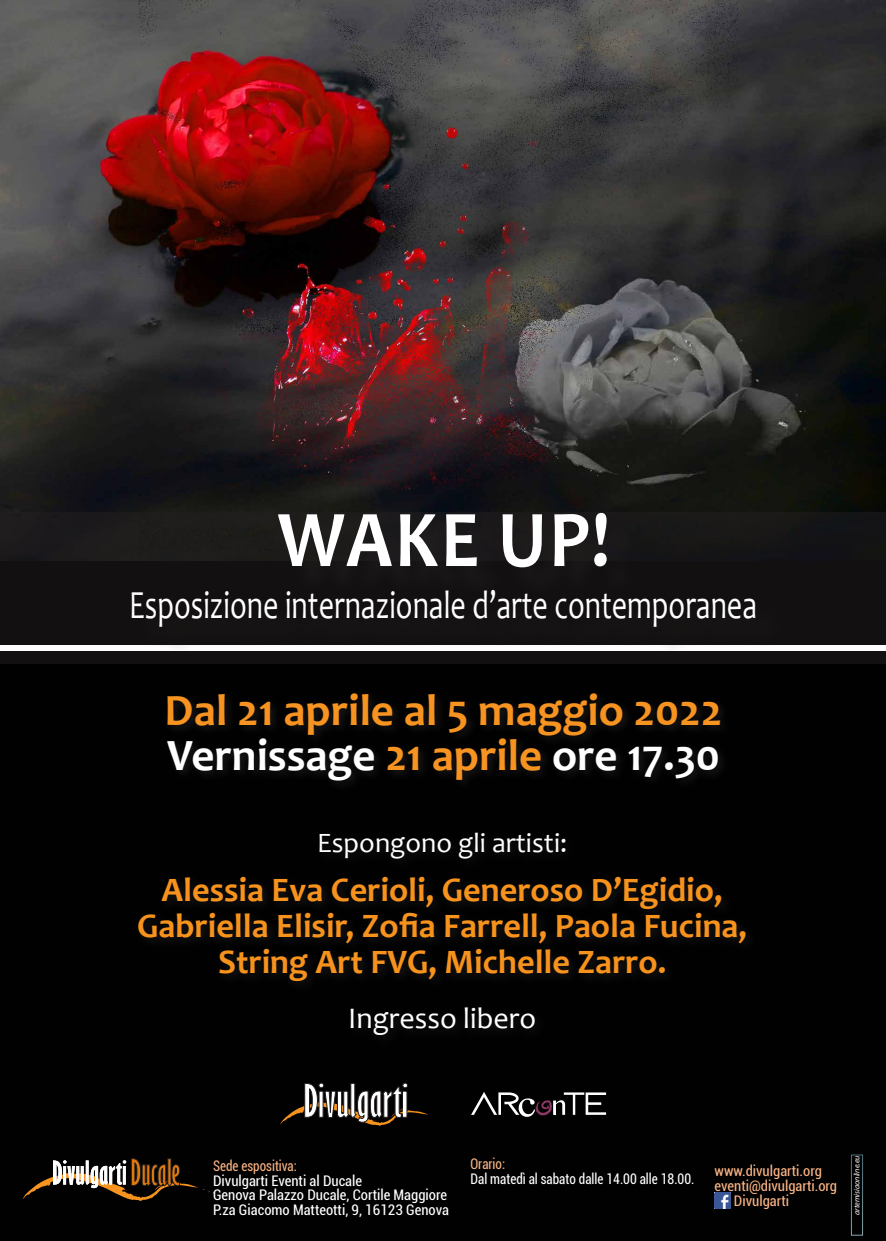
<style>
.page{position:relative;width:886px;height:1241px;background:#fff}
.page>*{position:absolute;margin:0;border:0;box-sizing:border-box;transform-origin:0 0}
.t1{font:700 81.25px "Candara";letter-spacing:.04em;color:#fff;scale:.9 1}
.t2{font:700 45px/45px "Candara";color:#f79320}
.t3{font:40px "Candara";color:#fff;scale:.75 1}
.t4{font:700 34.38px/36.2px "Candara";color:#f7931d;text-align:center}
.t5{font:30px "Candara";color:#fff}
.t6{font:28.12px "Candara";color:#fff}
.t7{font:condensed 14.62px/14.6px "Roboto";color:#fff}
.t8{font:condensed 14.62px "Roboto";color:#fab484}
.t9{font:condensed 14.62px "Roboto";color:#fff;scale:.9 1}
.t10{font:condensed 14.62px "Roboto";color:#fab484;scale:.9 1}
.t11{font:italic 11.25px "Myriad Arabic";color:#fff}
.s1{color:#fff}
</style>
<div class="page">
<div style="left:0;top:0;width:886px;height:1240px;background:#010101"></div>
<svg style="left:22px;top:1158px;width:193px;height:42px"></svg>
<img style="left:714px;top:1192px;width:16px;height:16px">
<img style="left:0;top:0;width:886px;height:512px">
<div style="left:0;top:512px;width:886px;height:152px;background:linear-gradient(to right,#181616,#141313)"></div>
<div style="left:0;top:645px;width:886px;height:5px;background:#fff"></div>
<div style="left:164px;top:689px;width:567px;height:103px;background:#050404"></div>
<div style="left:283px;top:517px;width:355px;height:81px;background:#191718"></div>
<div style="left:136px;top:594px;width:650px;height:62px;background:#231f20;opacity:.75"></div>
<svg style="left:280px;top:1082px;width:148px;height:43px"></svg>
<svg style="left:471px;top:1092px;width:135px;height:24px"></svg>
<h1 class="t1" style="left:278px;top:488px;width:370px">WAKE UP!</h1>
<p class="t3" style="left:129px;top:579px;width:839px">Esposizione internazionale d’arte contemporanea</p>
<h2 class="t2" style="left:165px;top:687px;width:559px">Dal 21 aprile al 5 maggio 2022<br><span class="s1">Vernissage</span> 21 aprile <span class="s1">ore 17.30</span></h2>
<p class="t6" style="left:317px;top:825px;width:251px">Espongono gli artisti:</p>
<p class="t4" style="left:137px;top:870px;width:611px">Alessia Eva Cerioli, Generoso D’Egidio,<br>Gabriella Elisir, Zofia Farrell, Paola Fucina,<br>String Art FVG, Michelle Zarro.</p>
<p class="t5" style="left:348px;top:999px;width:190px">Ingresso libero</p>
<p class="t10" style="left:213px;top:1155px;width:95px">Sede espositiva:</p>
<p class="t7" style="left:213px;top:1172px;width:237px">Divulgarti Eventi al Ducale<br>Genova Palazzo Ducale, Cortile Maggiore<br>P.za Giacomo Matteotti, 9, 16123 Genova</p>
<p class="t10" style="left:470px;top:1153px;width:40px">Orario:</p>
<p class="t9" style="left:470px;top:1168px;width:250px">Dal matedì al sabato dalle 14.00 alle 18.00.</p>
<p class="t8" style="left:714px;top:1160px;width:109px">www.divulgarti.org</p>
<p class="t8" style="left:714px;top:1175px;width:124px">eventi@divulgarti.org</p>
<p class="t8" style="left:734px;top:1189px;width:57px">Divulgarti</p>
<p class="t11" style="left:849px;top:1215px;width:61px;rotate:-90deg">artemisiaonline.eu</p>
</div>
